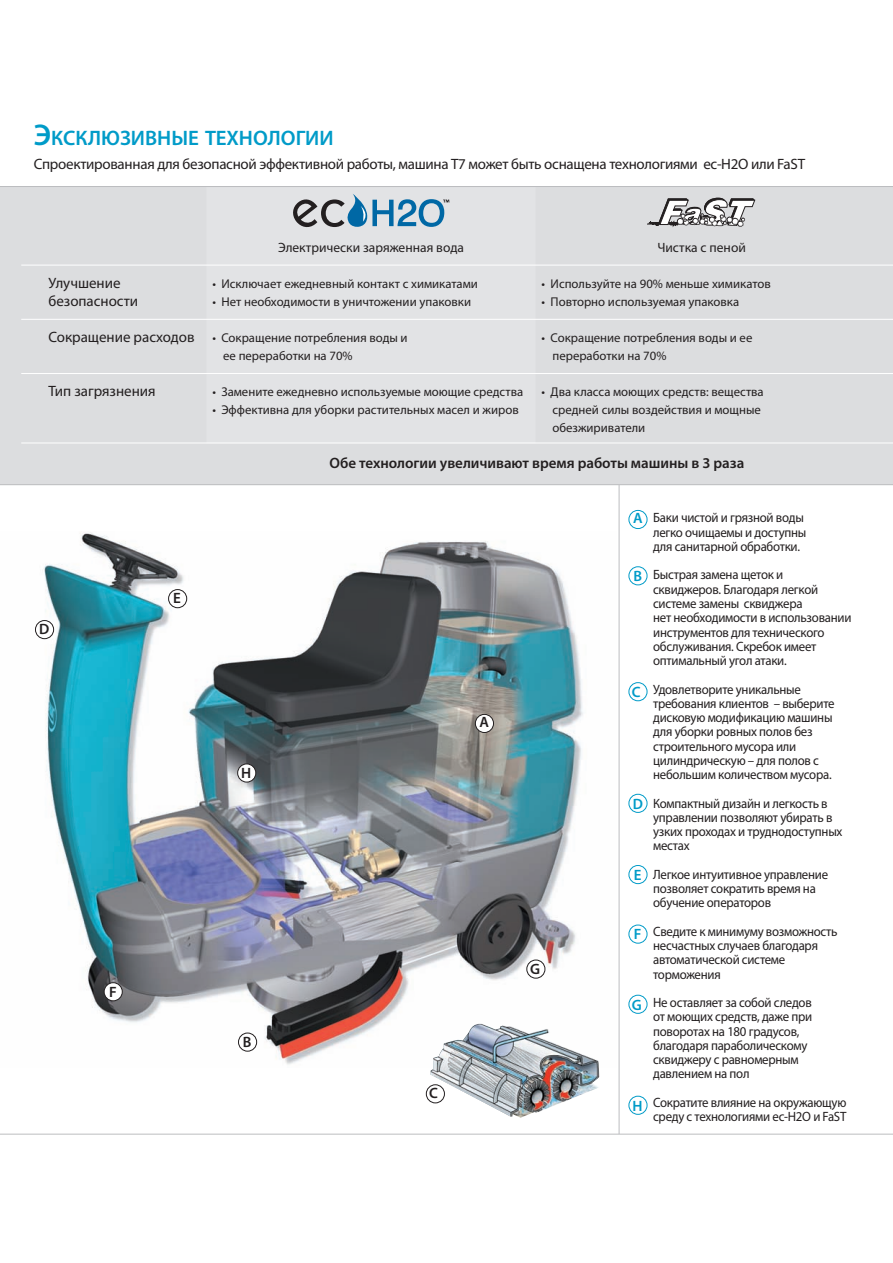
<style>
.page{position:relative;width:893px;height:1263px;background:#fff}
.page>*{position:absolute;margin:0;border:0;box-sizing:border-box;transform-origin:0 0}
.t1{font:600 21px "Myriad Pro";color:#009bc8}
.t2{font:15px "Myriad Pro";letter-spacing:-.02em;color:#231f20}
.t3{font:600 15px "Myriad Pro";color:#231f20}
.t4{font:15px/18px "Myriad Pro";color:#231f20}
.t5{font:600 15px "Myriad Pro";color:#009bc8}
.t6{font:13.5px/14.2px "Myriad Pro";letter-spacing:-.02em;color:#231f20;scale:.95 1}
.t7{font:13.5px "Myriad Pro";color:#231f20}
.t8{font:12.75px/18px "Myriad Pro";color:#231f20}
.s1{font-size:30px}
</style>
<div class="page">
<hr style="left:0;top:1134px;width:893px;height:1px;background:#bcbdc0">
<hr style="left:619px;top:485px;width:1px;height:649px;background:#bcbdc0">
<img style="left:35px;top:532px;width:548px;height:533px">
<div style="left:475px;top:714px;width:18px;height:18px;background:#fff;border-radius:50%"></div>
<div style="left:475px;top:714px;width:19px;height:19px;border:1px solid #231f20;border-radius:50%"></div>
<div style="left:238px;top:1033px;width:19px;height:18px;background:#fff;border-radius:50%"></div>
<div style="left:238px;top:1033px;width:19px;height:18px;border:1px solid #231f20;border-radius:50%"></div>
<div style="left:426px;top:1084px;width:19px;height:19px;border:1px solid #231f20;border-radius:50%"></div>
<div style="left:35px;top:620px;width:19px;height:19px;background:#fff;border-radius:50%"></div>
<div style="left:35px;top:620px;width:19px;height:19px;border:1px solid #231f20;border-radius:50%"></div>
<div style="left:169px;top:590px;width:18px;height:18px;background:#fff;border-radius:50%"></div>
<div style="left:168px;top:589px;width:19px;height:19px;border:1px solid #231f20;border-radius:50%"></div>
<div style="left:104px;top:983px;width:18px;height:18px;background:#fff;border-radius:50%"></div>
<div style="left:104px;top:982px;width:19px;height:19px;border:1px solid #231f20;border-radius:50%"></div>
<div style="left:527px;top:960px;width:18px;height:18px;background:#fff;border-radius:50%"></div>
<div style="left:526px;top:960px;width:19px;height:18px;border:1px solid #231f20;border-radius:50%"></div>
<div style="left:238px;top:764px;width:18px;height:18px;background:#fff;border-radius:50%"></div>
<div style="left:237px;top:763px;width:19px;height:19px;border:1px solid #231f20;border-radius:50%"></div>
<img style="left:430px;top:1024px;width:170px;height:94px">
<div style="left:0;top:186px;width:893px;height:299px;background:#dcdddf"></div>
<svg style="left:206px;top:200px;width:330px;height:243px"></svg>
<hr style="left:21px;top:265px;width:872px;height:1px;background:#fff">
<hr style="left:21px;top:373px;width:872px;height:1px;background:#fff">
<hr style="left:21px;top:319px;width:872px;height:1px;background:#fff">
<hr style="left:21px;top:443px;width:872px;height:1px;background:#fff">
<hr style="left:0;top:186px;width:893px;height:1px;background:#bcbdc0">
<hr style="left:0;top:484px;width:893px;height:1px;background:#bcbdc0">
<svg style="left:293px;top:194px;width:156px;height:35px"></svg>
<hr style="left:647px;top:224px;width:33px;height:1px;background:#231f20">
<svg style="left:649px;top:198px;width:106px;height:29px"></svg>
<div style="left:628px;top:510px;width:19px;height:19px;border:1px solid #009bc8;border-radius:50%"></div>
<div style="left:628px;top:566px;width:19px;height:19px;border:1px solid #009bc8;border-radius:50%"></div>
<div style="left:628px;top:682px;width:19px;height:19px;border:1px solid #009bc8;border-radius:50%"></div>
<div style="left:628px;top:794px;width:19px;height:19px;border:1px solid #009bc8;border-radius:50%"></div>
<div style="left:628px;top:865px;width:19px;height:19px;border:1px solid #009bc8;border-radius:50%"></div>
<div style="left:628px;top:925px;width:19px;height:18px;border:1px solid #009bc8;border-radius:50%"></div>
<div style="left:628px;top:995px;width:19px;height:19px;border:1px solid #009bc8;border-radius:50%"></div>
<div style="left:628px;top:1096px;width:19px;height:19px;border:1px solid #009bc8;border-radius:50%"></div>
<h1 class="t1" style="left:34px;top:130px;width:301px"><span class="s1">Э</span>КСКЛЮЗИВНЫЕ ТЕХНОЛОГИИ</h1>
<p class="t2" style="left:34px;top:158px;width:773px">Спроектированная для безопасной эффективной работы, машина Т7 может быть оснащена технологиями ec-H2O или FaST</p>
<p class="t7" style="left:278px;top:242px;width:188px">Электрически заряженная вода</p>
<p class="t7" style="left:657px;top:242px;width:90px">Чистка с пеной</p>
<p class="t4" style="left:49px;top:275px;width:91px">Улучшение безопасности</p>
<p class="t8" style="left:212px;top:276px;width:267px">• Исключает ежедневный контакт с химикатами</p>
<p class="t8" style="left:212px;top:294px;width:260px">• Нет необходимости в уничтожении упаковки</p>
<p class="t8" style="left:542px;top:276px;width:231px">• Используйте на 90% меньше химикатов</p>
<p class="t8" style="left:542px;top:294px;width:199px">• Повторно используемая упаковка</p>
<p class="t2" style="left:49px;top:331px;width:148px">Сокращение расходов</p>
<p class="t8" style="left:223px;top:330px;width:186px;text-indent:-11px">• Сокращение потребления воды и ее переработки на 70%</p>
<p class="t8" style="left:552px;top:330px;width:201px;text-indent:-11px">• Сокращение потребления воды и ее переработки на 70%</p>
<p class="t4" style="left:49px;top:383px;width:109px">Тип загрязнения</p>
<p class="t8" style="left:212px;top:384px;width:312px">• Замените ежедневно используемые моющие средства</p>
<p class="t8" style="left:212px;top:402px;width:308px">• Эффективна для уборки растительных масел и жиров</p>
<p class="t8" style="left:552px;top:384px;width:213px;text-indent:-11px">• Два класса моющих средств: вещества средней силы воздействия и мощные обезжириватели</p>
<p class="t3" style="left:39px;top:623px;width:12px">D</p>
<p class="t3" style="left:173px;top:592px;width:9px">E</p>
<p class="t3" style="left:241px;top:767px;width:12px">H</p>
<p class="t3" style="left:109px;top:986px;width:9px">F</p>
<p class="t3" style="left:243px;top:1036px;width:10px">B</p>
<p class="t3" style="left:330px;top:458px;width:416px">Обе технологии увеличивают время работы машины в 3 раза</p>
<p class="t3" style="left:479px;top:717px;width:11px">A</p>
<p class="t3" style="left:429px;top:1087px;width:10px">C</p>
<p class="t3" style="left:530px;top:963px;width:11px">G</p>
<p class="t5" style="left:633px;top:513px;width:11px">A</p>
<p class="t5" style="left:634px;top:570px;width:10px">B</p>
<p class="t5" style="left:632px;top:686px;width:10px">C</p>
<p class="t5" style="left:633px;top:798px;width:12px">D</p>
<p class="t5" style="left:634px;top:869px;width:9px">E</p>
<p class="t5" style="left:634px;top:928px;width:9px">F</p>
<p class="t5" style="left:632px;top:999px;width:11px">G</p>
<p class="t5" style="left:632px;top:1100px;width:12px">H</p>
<p class="t6" style="left:653px;top:512px;width:163px">Баки чистой и грязной воды легко очищаемы и доступны для санитарной обработки.</p>
<p class="t6" style="left:653px;top:569px;width:210px">Быстрая замена щеток и сквиджеров. Благодаря легкой системе замены сквиджера<br>нет необходимости в использовании инструментов для технического обслуживания. Скребок имеет оптимальный угол атаки.</p>
<p class="t6" style="left:653px;top:683px;width:192px">Удовлетворите уникальные требования клиентов – выберите дисковую модификацию машины для уборки ровных полов без строительного мусора или цилиндрическую – для полов c небольшим количеством мусора.</p>
<p class="t6" style="left:653px;top:797px;width:201px">Компактный дизайн и легкость в управлении позволяют убирать в узких проходах и труднодоступных местах</p>
<p class="t6" style="left:653px;top:868px;width:186px">Легкое интуитивное управление позволяет сократить время на обучение операторов</p>
<p class="t6" style="left:653px;top:925px;width:196px">Сведите к минимуму возможность несчастных случаев благодаря автоматической системе торможения</p>
<p class="t6" style="left:653px;top:996px;width:169px">Не оставляет за собой следов от моющих средств, даже при поворотах на 180 градусов, благодаря параболическому сквиджеру с равномерным давлением на пол</p>
<p class="t6" style="left:653px;top:1096px;width:205px">Сократите влияние на окружающую среду с технологиями ec-H2O и FaST</p>
</div>
